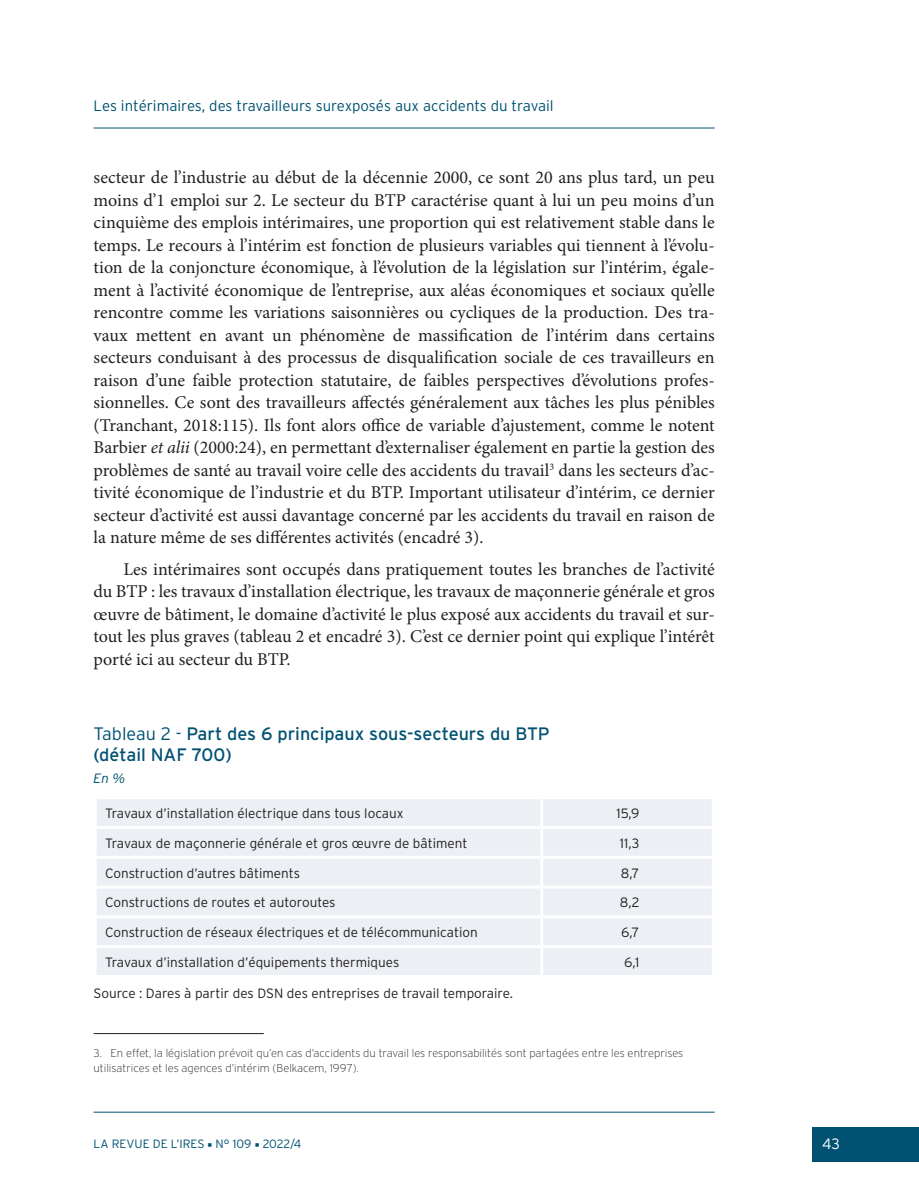
<style>
.page{position:relative;width:919px;height:1187px;background:#fff}
.page>*{position:absolute;margin:0;border:0;box-sizing:border-box;transform-origin:0 0}
.t1{font:18px/22.5px "Minion Pro";color:#231f20;text-align:justify}
.IMAGE{font:18px/21px "Interstate";color:#015272}
.t2{font:300 15px "Interstate";color:#015272}
.t3{font:300 15px "Interstate";color:#fff}
._3e_gauche_9{font:300 13.5px "Interstate";color:#231f20}
.SOURCES{font:300 13.5px "Interstate";color:#231f20}
._3e_droite_9{font:300 13.5px "Interstate";color:#231f20}
.LIGNE_ITALIQUE_IMAGE{font:italic 300 13.5px "Interstate";color:#015272}
.t4{font:300 12px "Interstate";color:#015272}
.NOTES_DE_BAS{font:200 11.25px/15px "Interstate";color:#231f20}
.s1{font-style:italic}
.s2{font-weight:300}
.s3{font-family:"Minion Pro";font-weight:400}
</style>
<div class="page">
<div style="left:812px;top:1127px;width:106px;height:34px;background:#015272"></div>
<hr style="left:94px;top:128px;width:620px;height:1px;background:#015272">
<hr style="left:94px;top:1111px;width:620px;height:1px;background:#015272">
<hr style="left:94px;top:1033px;width:170px;height:1px;background:#231f20">
<div style="left:97px;top:799px;width:614px;height:175px;background:#ecf0f4"></div>
<hr style="left:94px;top:826px;width:446px;height:3px;background:#fff">
<hr style="left:94px;top:855px;width:446px;height:3px;background:#fff">
<hr style="left:94px;top:885px;width:446px;height:3px;background:#fff">
<hr style="left:94px;top:915px;width:446px;height:3px;background:#fff">
<hr style="left:94px;top:945px;width:446px;height:3px;background:#fff">
<hr style="left:540px;top:826px;width:174px;height:3px;background:#fff">
<hr style="left:540px;top:855px;width:174px;height:3px;background:#fff">
<hr style="left:540px;top:885px;width:174px;height:3px;background:#fff">
<hr style="left:540px;top:915px;width:174px;height:3px;background:#fff">
<hr style="left:540px;top:945px;width:174px;height:3px;background:#fff">
<hr style="left:540px;top:799px;width:3px;height:27px;background:#fff">
<hr style="left:540px;top:829px;width:3px;height:26px;background:#fff">
<hr style="left:540px;top:858px;width:3px;height:27px;background:#fff">
<hr style="left:540px;top:888px;width:3px;height:27px;background:#fff">
<hr style="left:540px;top:918px;width:3px;height:27px;background:#fff">
<hr style="left:540px;top:948px;width:3px;height:26px;background:#fff">
<p class="t2" style="left:94px;top:97px;width:461px">Les intérimaires, des travailleurs surexposés aux accidents du travail</p>
<p class="t1" style="left:94px;top:166px;width:622px">secteur de l’industrie au début de la décennie 2000, ce sont 20 ans plus tard, un peu moins d’1 emploi sur 2. Le secteur du BTP caractérise quant à lui un peu moins d’un cinquième des emplois intérimaires, une proportion qui est relativement stable dans le temps. Le recours à l’intérim est fonction de plusieurs variables qui tiennent à l’évolu&shy;tion de la conjoncture économique, à l’évolution de la législation sur l’intérim, égale&shy;ment à l’activité économique de l’entreprise, aux aléas économiques et sociaux qu’elle rencontre comme les variations saisonnières ou cycliques de la production. Des tra&shy;vaux mettent en avant un phénomène de massification de l’intérim dans certains secteurs conduisant à des processus de disqualification sociale de ces travailleurs en raison d’une faible protection statutaire, de faibles perspectives d’évolutions profes&shy;sionnelles. Ce sont des travailleurs affectés généralement aux tâches les plus pénibles (Tranchant, 2018:115). Ils font alors office de variable d’ajustement, comme le notent Barbier <span class="s1">et alii</span> (2000:24), en permettant d’externaliser également en partie la gestion des problèmes de santé au travail voire celle des accidents du travail<sup>3</sup> dans les secteurs d’ac&shy;tivité économique de l’industrie et du BTP. Important utilisateur d’intérim, ce dernier secteur d’activité est aussi davantage concerné par les accidents du travail en raison de la nature même de ses différentes activités (encadré 3).</p>
<p class="t1" style="left:94px;top:557px;width:622px;text-indent:30px">Les intérimaires sont occupés dans pratiquement toutes les branches de l’activité du BTP : les travaux d’installation électrique, les travaux de maçonnerie générale et gros œuvre de bâtiment, le domaine d’activité le plus exposé aux accidents du travail et sur&shy;tout les plus graves (tableau 2 et encadré 3). C’est ce dernier point qui explique l’intérêt porté ici au secteur du BTP.</p>
<p class="IMAGE" style="left:94px;top:723px;width:457px"><span class="s2">Tableau 2 -</span> Part des 6 principaux sous-secteurs du BTP (détail NAF 700)</p>
<p class="LIGNE_ITALIQUE_IMAGE" style="left:94px;top:771px;width:33px">En %</p>
<p class="_3e_gauche_9" style="left:105px;top:805px;width:300px">Travaux d’installation électrique dans tous locaux</p>
<p class="_3e_droite_9" style="left:616px;top:805px;width:24px">15,9</p>
<p class="_3e_gauche_9" style="left:105px;top:835px;width:364px">Travaux de maçonnerie générale et gros œuvre de bâtiment</p>
<p class="_3e_droite_9" style="left:620px;top:835px;width:21px">11,3</p>
<p class="_3e_gauche_9" style="left:105px;top:865px;width:196px">Construction d’autres bâtiments</p>
<p class="_3e_droite_9" style="left:621px;top:865px;width:20px">8,7</p>
<p class="_3e_gauche_9" style="left:105px;top:895px;width:232px">Constructions de routes et autoroutes</p>
<p class="_3e_droite_9" style="left:620px;top:895px;width:21px">8,2</p>
<p class="_3e_gauche_9" style="left:105px;top:924px;width:374px">Construction de réseaux électriques et de télécommunication</p>
<p class="_3e_droite_9" style="left:621px;top:924px;width:20px">6,7</p>
<p class="_3e_gauche_9" style="left:105px;top:954px;width:296px">Travaux d’installation d’équipements thermiques</p>
<p class="_3e_droite_9" style="left:624px;top:954px;width:17px">6,1</p>
<p class="SOURCES" style="left:94px;top:985px;width:421px">Source : Dares à partir des DSN des entreprises de travail temporaire.</p>
<p class="NOTES_DE_BAS" style="left:94px;top:1045px;width:591px">3. En effet, la législation prévoit qu’en cas d’accidents du travail les responsabilités sont partagées entre les entreprises utilisatrices et les agences d’intérim (Belkacem, 1997).</p>
<p class="t4" style="left:94px;top:1137px;width:209px">LA REVUE DE L’IRES <span class="s3">■</span> N° 109 <span class="s3">■</span> 2022/4</p>
<p class="t3" style="left:822px;top:1135px;width:19px">43</p>
</div>
